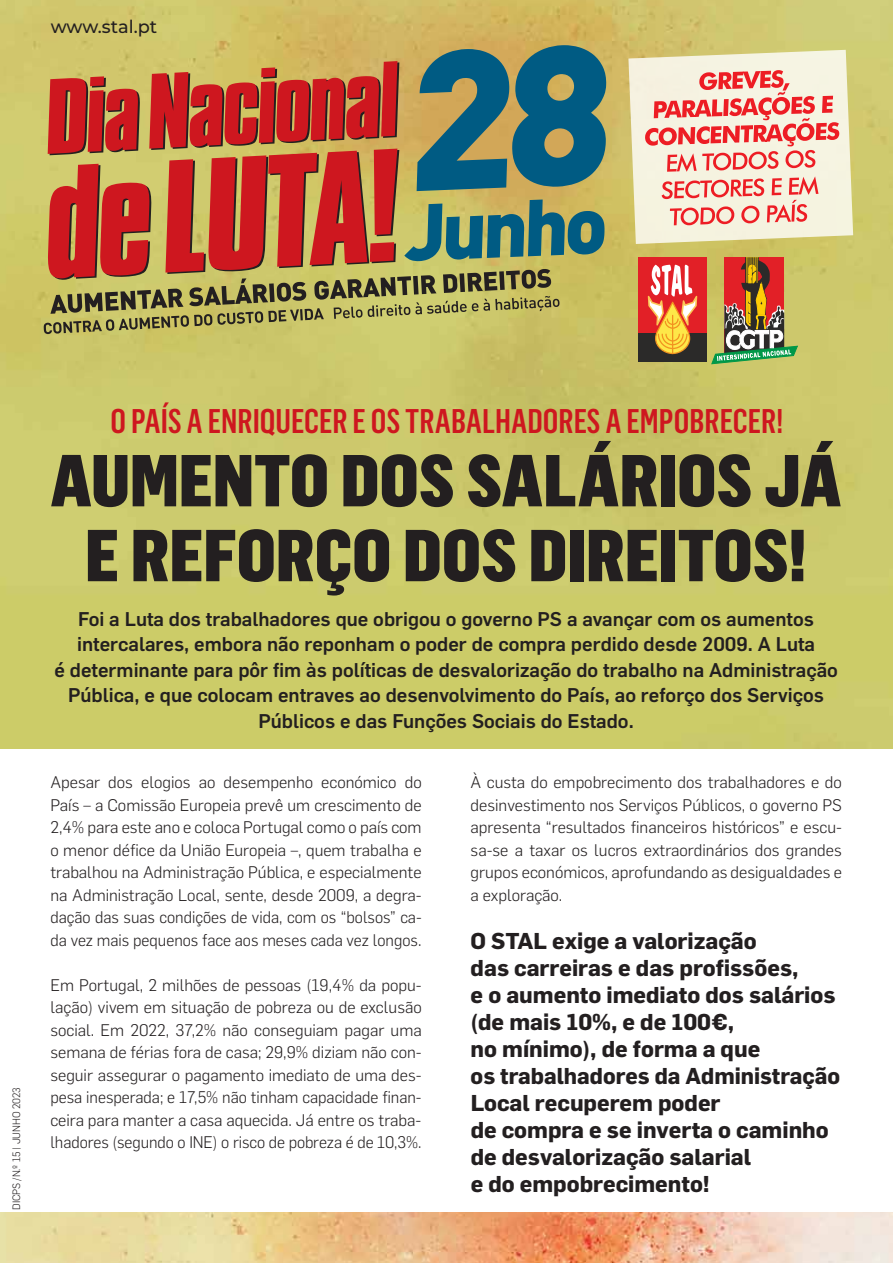
<style>
.page{position:relative;width:893px;height:1263px;background:#fff}
.page>*{position:absolute;margin:0;border:0;box-sizing:border-box;transform-origin:0 0}
.t1{font:900 72px/74.8px "Flama Condensed";color:#231f20;text-align:center;scale:1.08 1}
.t2{font:500 33.6px "Flama Condensed";color:#ce171f}
.t3{font:700 22.5px/27px "Flama";color:#231f20}
.t4{font:500 19.5px/25.5px "Flama";color:#231f20;text-align:center}
.t5{font:500 18px "Montserrat";color:#231f20}
.t6{font:300 16.5px/22.5px "Flama";color:#231f20;text-align:justify}
.t7{font:300 10.5px "Flama";letter-spacing:-.01em;color:#231f20}
</style>
<div class="page">
<img style="left:0;top:0;width:893px;height:1263px">
<div style="left:0;top:750px;width:893px;height:462px;background:#fff"></div>
<svg style="left:48px;top:155px;width:349px;height:114px;background:#c55037"></svg>
<svg style="left:48px;top:61px;width:351px;height:94px;background:#c2583a"></svg>
<svg style="left:417px;top:45px;width:189px;height:146px;background:#4a7774"></svg>
<svg style="left:404px;top:199px;width:201px;height:62px;background:#6c8f72"></svg>
<svg style="left:44px;top:269px;width:515px;height:65px;background:#a59d57"></svg>
<svg style="left:628px;top:50px;width:225px;height:314px;background:#ddb491"></svg>
<hr style="left:672px;top:315px;width:1px;height:39px;background:#f29320">
<p class="t5" style="left:51px;top:14px;width:108px">www.stal.pt</p>
<p class="t7" style="left:9px;top:1210px;width:124px;rotate:-90deg">DICPS /N.º 15 | JUNHO 2023</p>
<h2 class="t2" style="left:111px;top:399px;width:674px">O PAÍS A ENRIQUECER E OS TRABALHADORES A EMPOBRECER!</h2>
<h1 class="t1" style="left:50px;top:441px;width:735px">AUMENTO DOS SALÁRIOS JÁ<br>E REFORÇO DOS DIREITOS!</h1>
<p class="t4" style="left:54px;top:604px;width:785px">Foi a Luta dos trabalhadores que obrigou o governo PS a avançar com os aumentos intercalares, embora não reponham o poder de compra perdido desde 2009. A Luta<br>é determinante para pôr fim às políticas de desvalorização do trabalho na Administração Pública, e que colocam entraves ao desenvolvimento do País, ao reforço dos Serviços Públicos e das Funções Sociais do Estado.</p>
<p class="t6" style="left:50px;top:770px;width:373px">Apesar dos elogios ao desempenho económico do País – a Comissão Europeia prevê um crescimento de 2,4% para este ano e coloca Portugal como o país com o menor défice da União Europeia –, quem trabalha e trabalhou na Administração Pública, e especialmente na Administração Local, sente, desde 2009, a degra&shy;dação das suas condições de vida, com os “bolsos” ca&shy;da vez mais pequenos face aos meses cada vez longos.</p>
<p class="t6" style="left:50px;top:973px;width:373px">Em Portugal, 2 milhões de pessoas (19,4% da popu&shy;lação) vivem em situação de pobreza ou de exclusão social. Em 2022, 37,2% não conseguiam pagar uma semana de férias fora de casa; 29,9% diziam não con&shy;seguir assegurar o pagamento imediato de uma des&shy;pesa inesperada; e 17,5% não tinham capacidade finan&shy;ceira para manter a casa aquecida. Já entre os traba&shy;lhadores (segundo o INE) o risco de pobreza é de 10,3%.</p>
<p class="t6" style="left:471px;top:770px;width:373px">À custa do empobrecimento dos trabalhadores e do desinvestimento nos Serviços Públicos, o governo PS apresenta “resultados financeiros históricos” e escu&shy;sa-se a taxar os lucros extraordinários dos grandes grupos económicos, aprofundando as desigualdades e a exploração.</p>
<p class="t3" style="left:471px;top:926px;width:371px">O STAL exige a valorização<br>das carreiras e das profissões,<br>e o aumento imediato dos salários (de mais 10%, e de 100€,<br>no mínimo), de forma a que<br>os trabalhadores da Administração<br>Local recuperem poder<br>de compra e se inverta o caminho de desvalorização salarial<br>e do empobrecimento!</p>
</div>
